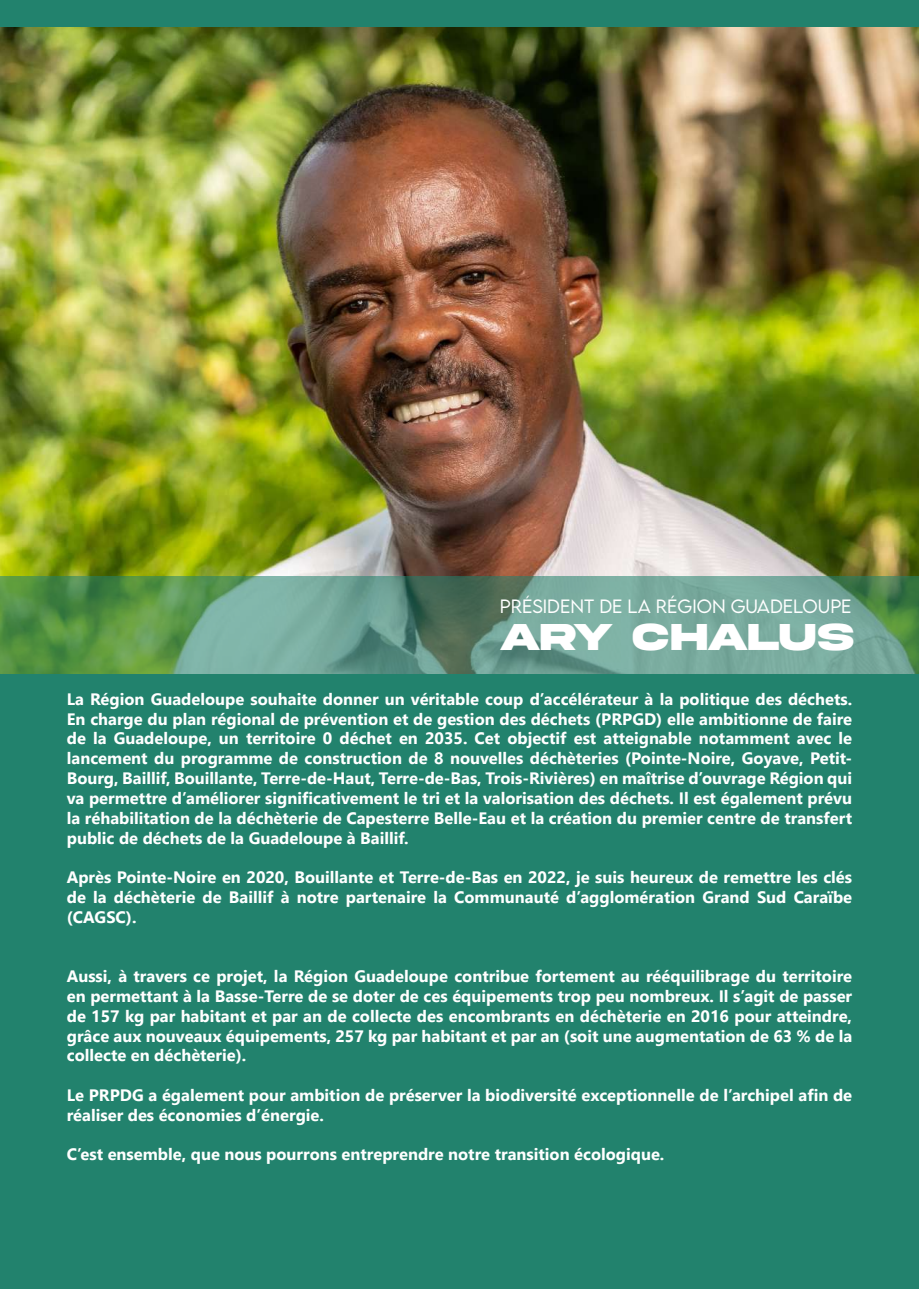
<style>
.page{position:relative;width:919px;height:1289px;background:#fff}
.page>*{position:absolute;margin:0;border:0;box-sizing:border-box;transform-origin:0 0}
.t1{font:700 39.6px "Akira Expanded Super";color:#fff}
.t2{font:300 17.1px "LEMONMILK";color:#fff}
.t3{font:700 16.5px/19.8px "Leelawadee UI";color:#fff;text-align:justify}
</style>
<div class="page">
<div style="left:0;top:0;width:918px;height:1288px;background:#22826d"></div>
<img style="left:0;top:575px;width:918px;height:98px">
<img style="left:0;top:28px;width:918px;height:547px">
<p class="t2" style="left:500px;top:595px;width:353px">PRÉSIDENT DE LA RÉGION GUADELOUPE</p>
<h1 class="t1" style="left:500px;top:618px;width:355px">ARY CHALUS</h1>
<p class="t3" style="left:67px;top:688px;width:786px">La Région Guadeloupe souhaite donner un véritable coup d’accélérateur à la politique des déchets.<br>En charge du plan régional de prévention et de gestion des déchets (PRPGD) elle ambitionne de faire de la Guadeloupe, un territoire 0 déchet en 2035. Cet objectif est atteignable notamment avec le lancement du programme de construction de 8 nouvelles déchèteries (Pointe-Noire, Goyave, Petit-Bourg, Baillif, Bouillante, Terre-de-Haut, Terre-de-Bas, Trois-Rivières) en maîtrise d’ouvrage Région qui va permettre d’améliorer significativement le tri et la valorisation des déchets. Il est également prévu la réhabilitation de la déchèterie de Capesterre Belle-Eau et la création du premier centre de transfert public de déchets de la Guadeloupe à Baillif.</p>
<p class="t3" style="left:67px;top:866px;width:786px">Après Pointe-Noire en 2020, Bouillante et Terre-de-Bas en 2022, je suis heureux de remettre les clés de la déchèterie de Baillif à notre partenaire la Communauté d’agglomération Grand Sud Caraïbe (CAGSC).</p>
<p class="t3" style="left:67px;top:965px;width:786px">Aussi, à travers ce projet, la Région Guadeloupe contribue fortement au rééquilibrage du territoire en permettant à la Basse-Terre de se doter de ces équipements trop peu nombreux. Il s’agit de passer de 157 kg par habitant et par an de collecte des encombrants en déchèterie en 2016 pour atteindre, grâce aux nouveaux équipements, 257 kg par habitant et par an (soit une augmentation de 63 % de la collecte en déchèterie).</p>
<p class="t3" style="left:67px;top:1084px;width:786px">Le PRPDG a également pour ambition de préserver la biodiversité exceptionnelle de l’archipel afin de réaliser des économies d’énergie.</p>
<p class="t3" style="left:67px;top:1143px;width:599px">C’est ensemble, que nous pourrons entreprendre notre transition écologique.</p>
</div>
